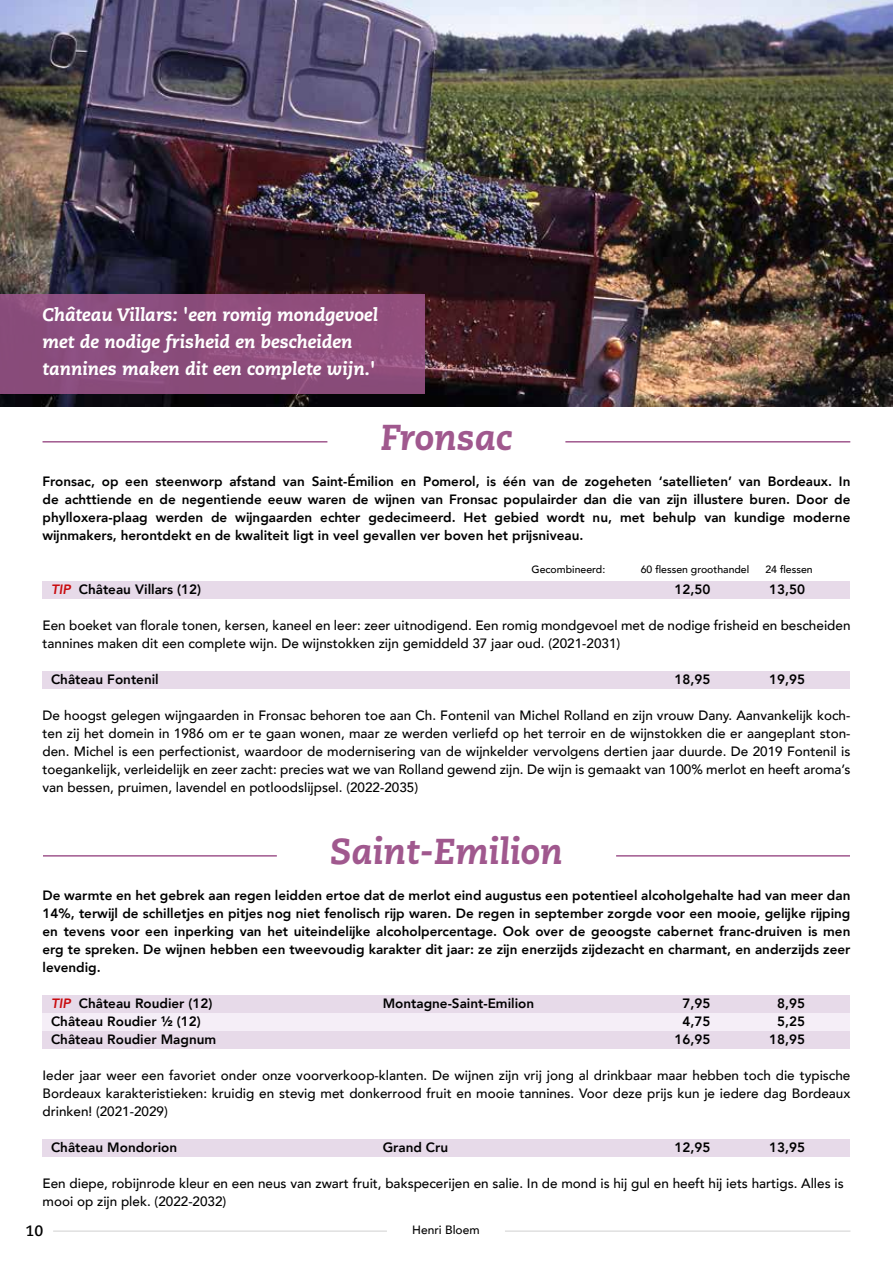
<style>
.page{position:relative;width:893px;height:1263px;background:#fff}
.page>*{position:absolute;margin:0;border:0;box-sizing:border-box;transform-origin:0 0}
.t1{font:italic 800 36px "Caecilia LT Std";color:#a0588e}
.t2{font:italic 800 18px/27px "Caecilia LT Std";color:#fff}
.t3{font:700 15px "Caecilia LT Std";color:#000}
.t4{font:500 13.5px/18px "Avenir";color:#000}
.t5{font:800 13.5px/18px "Avenir";color:#000;text-align:justify}
.t6{font:500 12px "Avenir";color:#000}
.t7{font:500 10.5px "Avenir";color:#000}
.s1{font-style:italic;color:#c90c0f}
</style>
<div class="page">
<hr style="left:53px;top:1231px;width:334px;height:1px;background:#d0d0d0">
<hr style="left:505px;top:1231px;width:345px;height:1px;background:#d0d0d0">
<img style="left:0;top:0;width:893px;height:406px">
<div style="left:0;top:295px;width:425px;height:99px;background:#8c4d7c"></div>
<div style="left:43px;top:581px;width:807px;height:17px;background:#e7dae9"></div>
<div style="left:43px;top:671px;width:807px;height:17px;background:#e7dae9"></div>
<div style="left:43px;top:995px;width:807px;height:17px;background:#e7dae9"></div>
<div style="left:43px;top:1013px;width:807px;height:17px;background:#f5eef7"></div>
<div style="left:43px;top:1031px;width:807px;height:17px;background:#e7dae9"></div>
<div style="left:43px;top:1139px;width:807px;height:17px;background:#e7dae9"></div>
<hr style="left:43px;top:441px;width:284px;height:2px;background:#a0588e">
<hr style="left:565px;top:441px;width:285px;height:2px;background:#a0588e">
<hr style="left:43px;top:855px;width:234px;height:2px;background:#a0588e">
<hr style="left:616px;top:855px;width:234px;height:2px;background:#a0588e">
<h2 class="t2" style="left:43px;top:302px;width:337px">Château Villars: 'een romig mondgevoel met de nodige frisheid en bescheiden tannines maken dit een complete wijn.'</h2>
<h1 class="t1" style="left:381px;top:416px;width:133px">Fronsac</h1>
<p class="t5" style="left:43px;top:472px;width:809px">Fronsac, op een steenworp afstand van Saint-Émilion en Pomerol, is één van de zogeheten ‘satellieten’ van Bordeaux. In de achttiende en de negentiende eeuw waren de wijnen van Fronsac populairder dan die van zijn illustere buren. Door de phylloxera-plaag werden de wijngaarden echter gedecimeerd. Het gebied wordt nu, met behulp van kundige moderne wijnmakers, herontdekt en de kwaliteit ligt in veel gevallen ver boven het prijsniveau.</p>
<p class="t7" style="left:531px;top:560px;width:75px">Gecombineerd:</p>
<p class="t7" style="left:641px;top:560px;width:110px">60 flessen groothandel</p>
<p class="t7" style="left:765px;top:560px;width:49px">24 flessen</p>
<p class="t5" style="left:51px;top:580px;width:152px"><span class="s1">TIP</span> Château Villars (12)</p>
<p class="t5" style="left:675px;top:580px;width:37px">12,50</p>
<p class="t5" style="left:769px;top:580px;width:37px">13,50</p>
<p class="t4" style="left:43px;top:616px;width:809px">Een boeket van florale tonen, kersen, kaneel en leer: zeer uitnodigend. Een romig mondgevoel met de nodige frisheid en bescheiden tannines maken dit een complete wijn. De wijnstokken zijn gemiddeld 37 jaar oud. (2021-2031)</p>
<p class="t5" style="left:51px;top:670px;width:109px">Château Fontenil</p>
<p class="t5" style="left:675px;top:670px;width:37px">18,95</p>
<p class="t5" style="left:769px;top:670px;width:37px">19,95</p>
<p class="t4" style="left:43px;top:706px;width:809px;text-align:justify">De hoogst gelegen wijngaarden in Fronsac behoren toe aan Ch. Fontenil van Michel Rolland en zijn vrouw Dany. Aanvankelijk koch&shy;ten zij het domein in 1986 om er te gaan wonen, maar ze werden verliefd op het terroir en de wijnstokken die er aangeplant ston&shy;den. Michel is een perfectionist, waardoor de modernisering van de wijnkelder vervolgens dertien jaar duurde. De 2019 Fontenil is toegankelijk, verleidelijk en zeer zacht: precies wat we van Rolland gewend zijn. De wijn is gemaakt van 100% merlot en heeft aroma’s van bessen, pruimen, lavendel en potloodslijpsel. (2022-2035)</p>
<h1 class="t1" style="left:330px;top:830px;width:234px">Saint-Emilion</h1>
<p class="t5" style="left:43px;top:886px;width:809px">De warmte en het gebrek aan regen leidden ertoe dat de merlot eind augustus een potentieel alcoholgehalte had van meer dan 14%, terwijl de schilletjes en pitjes nog niet fenolisch rijp waren. De regen in september zorgde voor een mooie, gelijke rijping en tevens voor een inperking van het uiteindelijke alcoholpercentage. Ook over de geoogste cabernet franc-druiven is men erg te spreken. De wijnen hebben een tweevoudig karakter dit jaar: ze zijn enerzijds zijdezacht en charmant, en anderzijds zeer levendig.</p>
<p class="t5" style="left:51px;top:994px;width:163px"><span class="s1">TIP</span> Château Roudier (12)</p>
<p class="t5" style="left:383px;top:994px;width:153px">Montagne-Saint-Emilion</p>
<p class="t5" style="left:683px;top:994px;width:29px">7,95</p>
<p class="t5" style="left:777px;top:994px;width:29px">8,95</p>
<p class="t5" style="left:51px;top:1012px;width:151px">Château Roudier ½ (12)</p>
<p class="t5" style="left:683px;top:1012px;width:29px">4,75</p>
<p class="t5" style="left:777px;top:1012px;width:29px">5,25</p>
<p class="t5" style="left:51px;top:1030px;width:167px">Château Roudier Magnum</p>
<p class="t5" style="left:675px;top:1030px;width:37px">16,95</p>
<p class="t5" style="left:769px;top:1030px;width:37px">18,95</p>
<p class="t4" style="left:43px;top:1066px;width:809px;text-align:justify">Ieder jaar weer een favoriet onder onze voorverkoop-klanten. De wijnen zijn vrij jong al drinkbaar maar hebben toch die typische Bordeaux karakteristieken: kruidig en stevig met donkerrood fruit en mooie tannines. Voor deze prijs kun je iedere dag Bordeaux drinken! (2021-2029)</p>
<p class="t5" style="left:51px;top:1138px;width:128px">Château Mondorion</p>
<p class="t5" style="left:383px;top:1138px;width:67px">Grand Cru</p>
<p class="t5" style="left:675px;top:1138px;width:37px">12,95</p>
<p class="t5" style="left:769px;top:1138px;width:37px">13,95</p>
<p class="t4" style="left:43px;top:1174px;width:803px">Een diepe, robijnrode kleur en een neus van zwart fruit, bakspecerijen en salie. In de mond is hij gul en heeft hij iets hartigs. Alles is mooi op zijn plek. (2022-2032)</p>
<p class="t3" style="left:26px;top:1222px;width:19px">10</p>
<p class="t6" style="left:412px;top:1220px;width:69px">Henri Bloem</p>
</div>
